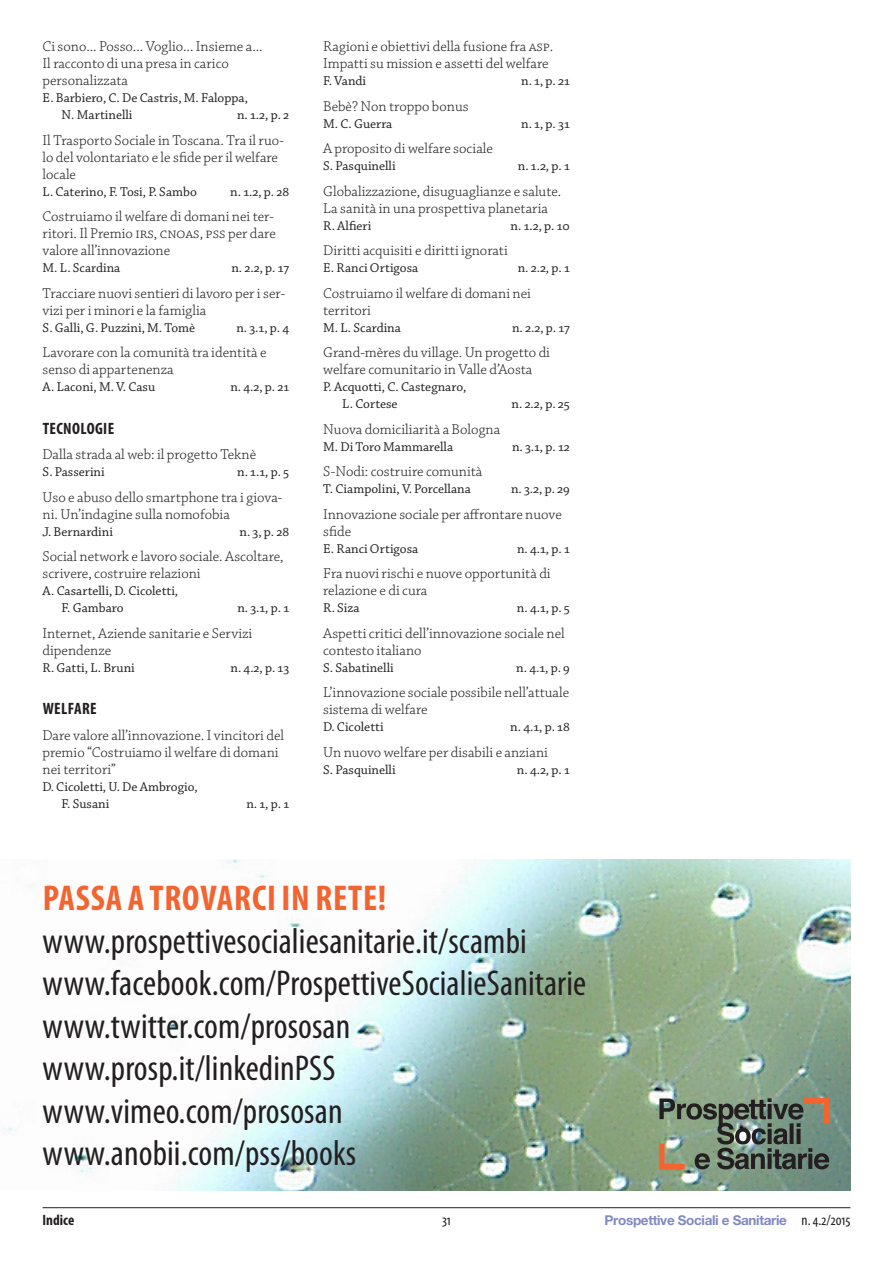
<style>
.page{position:relative;width:893px;height:1263px;background:#fff}
.page>*{position:absolute;margin:0;border:0;box-sizing:border-box;transform-origin:0 0}
.t1{font:condensed 36px/42.5px "Myriad Pro";letter-spacing:.005em;color:#231f20}
.t2{font:700 condensed 36px "Myriad Pro";letter-spacing:.025em;color:#f26430}
.t3{font:700 condensed 16.5px "Myriad Pro";color:#231f20}
.t4{font:300 15px/17px "Chaparral Pro";color:#231f20}
.t5{font:700 condensed 15px "Myriad Pro";color:#231f20}
.t6{font:condensed 15px "Myriad Pro";color:#231f20}
.t7{font:13.5px/17px "Chaparral Pro";color:#231f20}
.t8{font:700 13.5px "Helvetica Neue LT Pro";letter-spacing:-.025em;color:#8089c3}
.s1{font-family:"Myriad Pro";font-weight:400;font-stretch:condensed;font-size:15px;color:#231f20}
</style>
<div class="page">
<hr style="left:43px;top:1207px;width:807px;height:1px;background:#231f20">
<img style="left:7px;top:859px;width:843px;height:332px">
<svg style="left:659px;top:1098px;width:170px;height:71px;background:#6b7868"></svg>
<div style="left:804px;top:1098px;width:25px;height:5px;background:#f26430"></div>
<p class="t4" style="left:43px;top:38px;width:222px">Ci sono... Posso... Voglio... Insieme a...<br>Il racconto di una presa in carico personalizzata</p>
<p class="t7" style="left:62px;top:90px;width:188px;text-indent:-19px">E. Barbiero, C. De Castris, M. Faloppa,<br>N. Martinelli</p>
<p class="t7" style="left:237px;top:107px;width:54px">n. 1.2, p. 2</p>
<p class="t4" style="left:43px;top:132px;width:243px">Il Trasporto Sociale in Toscana. Tra il ruo&shy;lo del volontariato e le sfide per il welfare locale</p>
<p class="t7" style="left:43px;top:183px;width:156px">L. Caterino, F. Tosi, P. Sambo</p>
<p class="t7" style="left:230px;top:183px;width:60px">n. 1.2, p. 28</p>
<p class="t4" style="left:43px;top:209px;width:235px">Costruiamo il welfare di domani nei ter&shy;ritori. Il Premio Irs , Cnoas , PSS per dare valore all’innovazione</p>
<p class="t7" style="left:43px;top:260px;width:79px">M. L. Scardina</p>
<p class="t7" style="left:231px;top:260px;width:59px">n. 2.2, p. 17</p>
<p class="t4" style="left:43px;top:285px;width:244px">Tracciare nuovi sentieri di lavoro per i ser&shy;vizi per i minori e la famiglia</p>
<p class="t7" style="left:43px;top:319px;width:154px">S. Galli, G. Puzzini, M. Tomè</p>
<p class="t7" style="left:236px;top:319px;width:54px">n. 3.1, p. 4</p>
<p class="t4" style="left:43px;top:345px;width:226px">Lavorare con la comunità tra identità e senso di appartenenza</p>
<p class="t7" style="left:43px;top:379px;width:114px">A. Laconi, M. V. Casu</p>
<p class="t7" style="left:230px;top:379px;width:60px">n. 4.2, p. 21</p>
<p class="t3" style="left:43px;top:418px;width:22px">TECNOLOGI</p>
<p class="t3" style="left:108px;top:418px;width:8px">E</p>
<p class="t4" style="left:43px;top:447px;width:215px">Dalla strada al web: il progetto Teknè</p>
<p class="t7" style="left:43px;top:464px;width:64px">S. Passerini</p>
<p class="t7" style="left:237px;top:464px;width:53px">n. 1.1, p. 5</p>
<p class="t4" style="left:43px;top:489px;width:241px">Uso e abuso dello smartphone tra i giova&shy;ni. Un’indagine sulla nomofobia</p>
<p class="t7" style="left:43px;top:524px;width:72px">J. Bernardini</p>
<p class="t7" style="left:240px;top:524px;width:51px">n. 3, p. 28</p>
<p class="t4" style="left:43px;top:549px;width:243px">Social network e lavoro sociale. Ascoltare, scrivere, costruire relazioni</p>
<p class="t7" style="left:62px;top:583px;width:118px;text-indent:-19px">A. Casartelli, D. Cicoletti,<br>F. Gambaro</p>
<p class="t7" style="left:237px;top:600px;width:53px">n. 3.1, p. 1</p>
<p class="t4" style="left:43px;top:625px;width:211px">Internet, Aziende sanitarie e Servizi dipendenze</p>
<p class="t7" style="left:43px;top:660px;width:94px">R. Gatti, L. Bruni</p>
<p class="t7" style="left:231px;top:660px;width:60px">n. 4.2, p. 13</p>
<p class="t3" style="left:43px;top:699px;width:27px">WELFAR</p>
<p class="t3" style="left:90px;top:699px;width:8px">E</p>
<p class="t4" style="left:43px;top:727px;width:243px">Dare valore all’innovazione. I vincitori del premio “Costruiamo il welfare di domani nei territori”</p>
<p class="t7" style="left:62px;top:779px;width:138px;text-indent:-19px">D. Cicoletti, U. De Ambrogio,<br>F. Susani</p>
<p class="t7" style="left:246px;top:796px;width:44px">n. 1, p. 1</p>
<p class="t4" style="left:323px;top:38px;width:232px">Ragioni e obiettivi della fusione fra ASP.<br>Impatti su mission e assetti del welfare</p>
<p class="t7" style="left:323px;top:73px;width:45px">F. Vandi</p>
<p class="t7" style="left:521px;top:73px;width:50px">n. 1, p. 21</p>
<p class="t4" style="left:323px;top:98px;width:147px">Bebè? Non troppo bonus</p>
<p class="t7" style="left:323px;top:115px;width:71px">M. C. Guerra</p>
<p class="t7" style="left:521px;top:115px;width:50px">n. 1, p. 31</p>
<p class="t4" style="left:323px;top:141px;width:171px">A proposito di welfare sociale</p>
<p class="t7" style="left:323px;top:158px;width:74px">S. Pasquinelli</p>
<p class="t7" style="left:518px;top:158px;width:53px">n. 1.2, p. 1</p>
<p class="t4" style="left:323px;top:183px;width:240px">Globalizzazione, disuguaglianze e salute.<br>La sanità in una prospettiva planetaria</p>
<p class="t7" style="left:323px;top:217px;width:50px">R. Alfieri</p>
<p class="t7" style="left:511px;top:217px;width:61px">n. 1.2, p. 10</p>
<p class="t4" style="left:323px;top:243px;width:186px">Diritti acquisiti e diritti ignorati</p>
<p class="t7" style="left:323px;top:260px;width:97px">E. Ranci Ortigosa</p>
<p class="t7" style="left:518px;top:260px;width:54px">n. 2.2, p. 1</p>
<p class="t4" style="left:323px;top:285px;width:209px">Costruiamo il welfare di domani nei territori</p>
<p class="t7" style="left:323px;top:319px;width:79px">M. L. Scardina</p>
<p class="t7" style="left:512px;top:319px;width:59px">n. 2.2, p. 17</p>
<p class="t4" style="left:323px;top:345px;width:228px">Grand-mères du village. Un progetto di welfare comunitario in Valle d’Aosta</p>
<p class="t7" style="left:342px;top:379px;width:126px;text-indent:-19px">P. Acquotti, C. Castegnaro,<br>L. Cortese</p>
<p class="t7" style="left:512px;top:396px;width:60px">n. 2.2, p. 25</p>
<p class="t4" style="left:323px;top:421px;width:179px">Nuova domiciliarità a Bologna</p>
<p class="t7" style="left:323px;top:438px;width:131px">M. Di Toro Mammarella</p>
<p class="t7" style="left:512px;top:438px;width:59px">n. 3.1, p. 12</p>
<p class="t4" style="left:323px;top:464px;width:161px">S-Nodi: costruire comunità</p>
<p class="t7" style="left:323px;top:481px;width:149px">T. Ciampolini, V. Porcellana</p>
<p class="t7" style="left:511px;top:481px;width:60px">n. 3.2, p. 29</p>
<p class="t4" style="left:323px;top:506px;width:240px">Innovazione sociale per affrontare nuove sfide</p>
<p class="t7" style="left:323px;top:541px;width:97px">E. Ranci Ortigosa</p>
<p class="t7" style="left:517px;top:541px;width:54px">n. 4.1, p. 1</p>
<p class="t4" style="left:323px;top:566px;width:229px">Fra nuovi rischi e nuove opportunità di relazione e di cura</p>
<p class="t7" style="left:323px;top:600px;width:38px">R. Siza</p>
<p class="t7" style="left:517px;top:600px;width:54px">n. 4.1, p. 5</p>
<p class="t4" style="left:323px;top:625px;width:243px">Aspetti critici dell’innovazione sociale nel contesto italiano</p>
<p class="t7" style="left:323px;top:660px;width:72px">S. Sabatinelli</p>
<p class="t7" style="left:516px;top:660px;width:55px">n. 4.1, p. 9</p>
<p class="t4" style="left:323px;top:685px;width:248px">L’innovazione sociale possibile nell’attuale sistema di welfare</p>
<p class="t7" style="left:323px;top:719px;width:62px">D. Cicoletti</p>
<p class="t7" style="left:510px;top:719px;width:61px">n. 4.1, p. 18</p>
<p class="t4" style="left:323px;top:744px;width:226px">Un nuovo welfare per disabili e anziani</p>
<p class="t7" style="left:323px;top:762px;width:74px">S. Pasquinelli</p>
<p class="t7" style="left:517px;top:762px;width:54px">n. 4.2, p. 1</p>
<h1 class="t2" style="left:43px;top:875px;width:345px">PASSA A TROVARCI IN RETE!</h1>
<h1 class="t1" style="left:43px;top:919px;width:545px">www.prospettivesocialiesanitarie.it/scambi www.facebook.com/ProspettiveSocialieSanitarie www.twitter.com/prososan www.prosp.it/linkedinPSS www.vimeo.com/prososan www.anobii.com/pss/books</h1>
<p class="t5" style="left:43px;top:1210px;width:33px">INDICE</p>
<p class="t6" style="left:442px;top:1211px;width:10px">31</p>
<p class="t8" style="left:605px;top:1211px;width:247px">Prospettive Sociali e Sanitarie <span class="s1">n. 4.2/2015</span></p>
</div>
